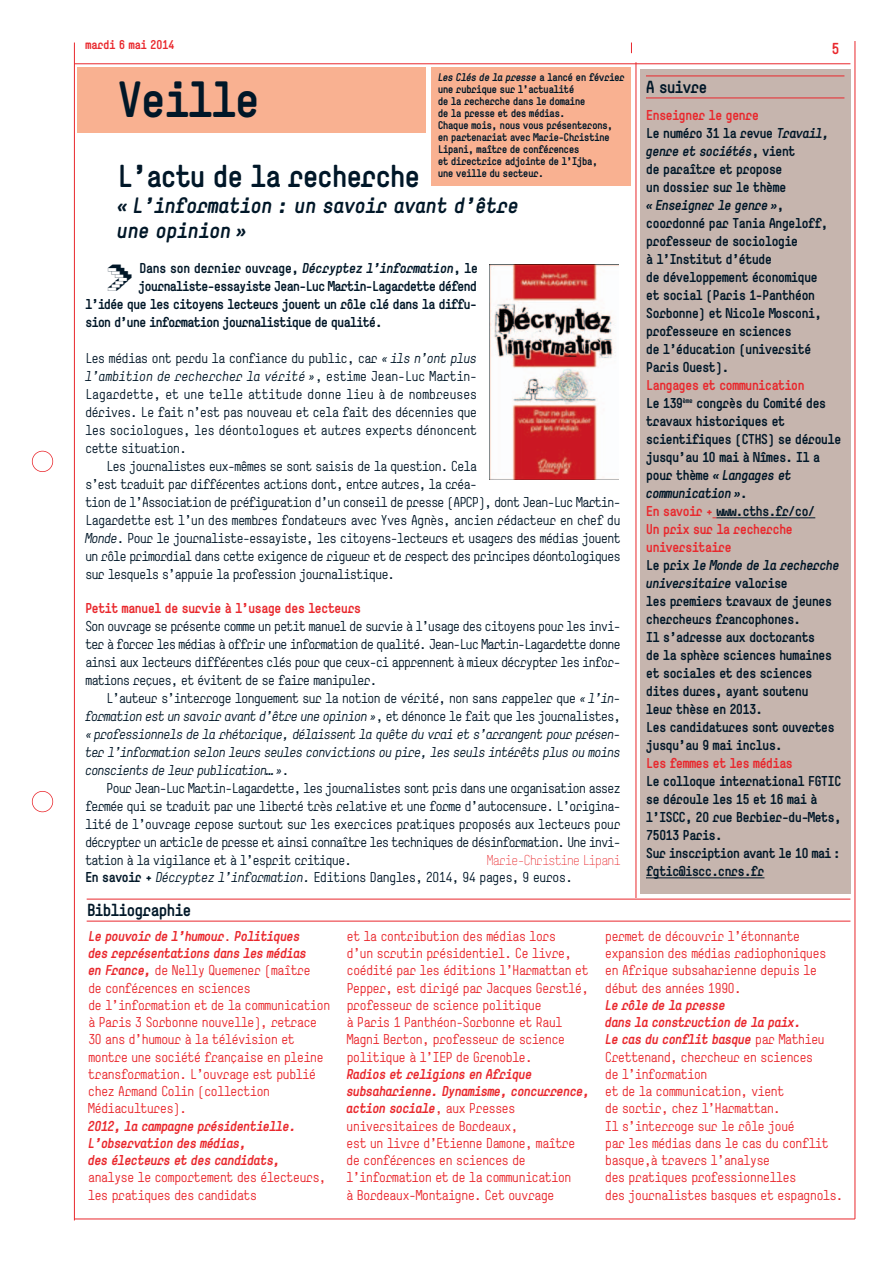
<style>
.page{position:relative;width:893px;height:1263px;background:#fff}
.page>*{position:absolute;margin:0;border:0;box-sizing:border-box;transform-origin:0 0}
.t1{font:700 48px "Simple";letter-spacing:-.06em;color:#001728}
.t2{font:38.55px "PEZ";color:#001728}
.t3{font:700 30px "Simple";letter-spacing:-.065em;color:#001728}
.t4{font:italic 700 21px/25.5px "Simple";letter-spacing:-.04em;color:#001728}
.t5{font:700 16.5px "Simple";letter-spacing:-.065em;color:#001728}
.t6{font:700 15px "Simple";color:#e9282d}
.t7{font:13.5px/18px "Simple";letter-spacing:-.08em;color:#001728;text-align:justify}
.t8{font:13.5px/17.2px "Simple";letter-spacing:-.065em;color:#e9282d}
.t9{font:700 13.5px/18px "Simple";letter-spacing:-.065em;color:#001728}
.t10{font:italic 13.5px/18px "Simple";letter-spacing:-.08em;color:#001728;text-align:justify}
.t11{font:italic 700 13.5px/17.2px "Simple";letter-spacing:-.065em;color:#e9282d}
.t12{font:700 13.5px "Simple";letter-spacing:-.065em;color:#e9282d}
.t13{font:700 13.5px "Simple";letter-spacing:-.085em;color:#001728}
.t14{font:700 12px "Simple";letter-spacing:-.05em;color:#e9282d}
.t15{font:700 10.5px/12px "Simple";letter-spacing:-.065em;color:#001728}
.s1{font-style:italic}
.s2{color:#e9282d}
.s3{font-style:normal}
.s4{font-weight:300;color:#e9282d}
.s5{font-weight:700}
.s6{font-weight:700;font-style:italic}
</style>
<div class="page">
<hr style="left:74px;top:1218px;width:781px;height:1px;background:#e9282d">
<hr style="left:74px;top:43px;width:1px;height:1177px;background:#e9282d">
<hr style="left:636px;top:62px;width:1px;height:838px;background:#e9282d">
<hr style="left:855px;top:41px;width:1px;height:1178px;background:#e9282d">
<div style="left:32px;top:451px;width:21px;height:21px;border:2px solid #e9282d;border-radius:50%"></div>
<div style="left:32px;top:791px;width:21px;height:21px;border:2px solid #e9282d;border-radius:50%"></div>
<hr style="left:74px;top:63px;width:776px;height:1px;background:#e9282d">
<hr style="left:87px;top:899px;width:763px;height:1px;background:#e9282d">
<hr style="left:87px;top:921px;width:763px;height:1px;background:#e9282d">
<div style="left:77px;top:68px;width:348px;height:65px;background:#f9b191"></div>
<div style="left:640px;top:70px;width:210px;height:824px;background:#c6b5ae"></div>
<hr style="left:646px;top:76px;width:198px;height:1px;background:#e9282d">
<hr style="left:646px;top:98px;width:198px;height:1px;background:#e9282d">
<hr style="left:716px;top:518px;width:99px;height:1px;background:#001728">
<hr style="left:646px;top:878px;width:118px;height:1px;background:#001728">
<div style="left:432px;top:67px;width:199px;height:118px;background:#f9b191"></div>
<img style="left:489px;top:265px;width:129px;height:214px">
<p class="t14" style="left:85px;top:40px;width:91px">mardi 6 mai 2014</p>
<p class="t6" style="left:832px;top:43px;width:10px">5</p>
<p class="t15" style="left:438px;top:72px;width:189px"><span class="s1">Les Clés de la presse</span> a lancé en février une rubrique sur l’actualité<br>de la recherche dans le domaine<br>de la presse et des médias.<br>Chaque mois, nous vous présenterons, en partenariat avec Marie-Christine<br>Lipani, maître de conférences<br>et directrice adjointe de l’Ijba,<br>une veille du secteur.</p>
<h1 class="t1" style="left:117px;top:81px;width:145px">Veille</h1>
<p class="t5" style="left:646px;top:81px;width:63px">A suivre</p>
<p class="t9" style="left:646px;top:107px;width:185px"><span class="s2">Enseigner le genre<br></span>Le numéro 31 la revue <span class="s1">Travail, genre et sociétés</span>, vient<br>de paraître et propose<br>un dossier sur le thème<br><span class="s1">« Enseigner le genre »</span>, coordonné par Tania Angeloff, professeur de sociologie<br>à l’Institut d’étude<br>de développement économique et social (Paris 1-Panthéon<br>Sorbonne) et Nicole Mosconi, professeure en sciences<br>de l’éducation (université<br>Paris Ouest).</p>
<p class="t9" style="left:646px;top:377px;width:197px"><span class="s2">Langages et communication<br></span>Le 139<sup>ème</sup> congrès du Comité des travaux historiques et scientifiques (CTHS) se déroule jusqu’au 10 mai à Nîmes. Il a pour thème <span class="s1">« Langages et communication »</span>.<br><span class="s2">En savoir +</span> www.cths.fr/co/<br><span class="s2">Un prix sur la recherche universitaire<br></span>Le prix <span class="s1">le Monde de la recherche universitaire</span> valorise<br>les premiers travaux de jeunes chercheurs francophones.<br>Il s’adresse aux doctorants<br>de la sphère sciences humaines et sociales et des sciences dites dures, ayant soutenu<br>leur thèse en 2013.<br>Les candidatures sont ouvertes jusqu’au 9 mai inclus.</p>
<p class="t12" style="left:646px;top:758px;width:149px">Les femmes et les médias</p>
<p class="t9" style="left:646px;top:773px;width:197px">Le colloque international FGTIC se déroule les 15 et 16 mai à l’ISCC, 20 rue Berbier-du-Mets,<br>75013 Paris.<br>Sur inscription avant le 10 mai : fgtic@iscc.cnrs.fr</p>
<h3 class="t3" style="left:117px;top:165px;width:305px">L’actu de la recherche</h3>
<h3 class="t4" style="left:117px;top:194px;width:404px">« L’information : un savoir avant d’être une opinion »</h3>
<h2 class="t2" style="left:106px;top:265px;width:28px">&gt;</h2>
<p class="t9" style="left:139px;top:261px;width:341px">Dans son dernier ouvrage, <span class="s1">Décryptez l’information</span>, le</p>
<p class="t13" style="left:138px;top:281px;width:341px">journaliste-essayiste Jean-Luc Martin-Lagardette défend</p>
<p class="t9" style="left:85px;top:297px;width:394px">l’idée que les citoyens lecteurs jouent un rôle clé dans la diffu-</p>
<p class="t9" style="left:85px;top:315px;width:299px">sion d’une information journalistique de qualité.</p>
<p class="t7" style="left:85px;top:350px;width:394px">Les médias ont perdu la confiance du public, car <span class="s1">« ils n’ont plus l’ambition de rechercher la vérité »</span>, estime Jean-Luc Martin-Lagardette, et une telle attitude donne lieu à de nombreuses dérives. Le fait n’est pas nouveau et cela fait des décennies que les sociologues, les déontologues et autres experts dénoncent cette situation.</p>
<p class="t7" style="left:85px;top:458px;width:537px;text-align:left;text-indent:21px">Les journalistes eux-mêmes se sont saisis de la question. Cela<br>s’est traduit par différentes actions dont, entre autres, la créa-<br>tion de l’Association de préfiguration d’un conseil de presse (APCP), dont Jean-Luc Martin-Lagardette est l’un des membres fondateurs avec Yves Agnès, ancien rédacteur en chef du <span class="s1">Monde</span>. Pour le journaliste-essayiste, les citoyens-lecteurs et usagers des médias jouent un rôle primordial dans cette exigence de rigueur et de respect des principes déontologiques sur lesquels s’appuie la profession journalistique.</p>
<p class="t12" style="left:85px;top:603px;width:278px">Petit manuel de survie à l’usage des lecteurs</p>
<p class="t7" style="left:85px;top:619px;width:537px">Son ouvrage se présente comme un petit manuel de survie à l’usage des citoyens pour les invi&shy;ter à forcer les médias à offrir une information de qualité. Jean-Luc Martin-Lagardette donne ainsi aux lecteurs différentes clés pour que ceux-ci apprennent à mieux décrypter les infor&shy;mations reçues, et évitent de se faire manipuler.</p>
<p class="t10" style="left:85px;top:691px;width:537px;text-indent:21px"><span class="s3">L’auteur s’interroge longuement sur la notion de vérité, non sans rappeler que</span> « l’in&shy;formation est un savoir avant d’être une opinion »<span class="s3">, et dénonce le fait que les journalistes, </span>« professionnels de la rhétorique, délaissent la quête du vrai et s’arrangent pour présen&shy;ter l’information selon leurs seules convictions ou pire, les seuls intérêts plus ou moins conscients de leur publication… »<span class="s3">.</span></p>
<p class="t7" style="left:85px;top:781px;width:537px;text-indent:21px">Pour Jean-Luc Martin-Lagardette, les journalistes sont pris dans une organisation assez fermée qui se traduit par une liberté très relative et une forme d’autocensure. L’origina&shy;lité de l’ouvrage repose surtout sur les exercices pratiques proposés aux lecteurs pour décrypter un article de presse et ainsi connaître les techniques de désinformation. Une invi&shy;tation à la vigilance et à l’esprit critique.</p>
<p class="t7" style="left:85px;top:853px;width:537px;line-height:17.2px;text-indent:401px"><span class="s4">Marie-Christine Lipani<br></span><span class="s5">En savoir +</span> <span class="s1">Décryptez l’information.</span> Editions Dangles, 2014, 94 pages, 9 euros.</p>
<p class="t5" style="left:87px;top:904px;width:106px">Bibliographie</p>
<p class="t8" style="left:88px;top:929px;width:244px"><span class="s6">Le pouvoir de l’humour</span>. <span class="s6">Politiques<br>des représentations dans les médias<br>en France,</span> de Nelly Quemener (maître<br>de conférences en sciences<br>de l’information et de la communication à Paris 3 Sorbonne nouvelle), retrace 30 ans d’humour à la télévision et montre une société française en pleine transformation. L’ouvrage est publié chez Armand Colin (collection Médiacultures).</p>
<p class="t11" style="left:88px;top:1118px;width:210px">2012, la campagne présidentielle.<br>L’observation des médias,<br>des électeurs et des candidats,</p>
<p class="t8" style="left:88px;top:1170px;width:240px">analyse le comportement des électeurs, les pratiques des candidats</p>
<p class="t8" style="left:346px;top:929px;width:244px">et la contribution des médias lors<br>d’un scrutin présidentiel. Ce livre, coédité par les éditions l’Harmattan et Pepper, est dirigé par Jacques Gerstlé, professeur de science politique<br>à Paris 1 Panthéon-Sorbonne et Raul Magni Berton, professeur de science politique à l’IEP de Grenoble.</p>
<p class="t8" style="left:346px;top:1067px;width:245px"><span class="s6">Radios et religions en Afrique subsaharienne. Dynamisme, concurrence, action sociale</span>, aux Presses universitaires de Bordeaux,<br>est un livre d’Etienne Damone, maître de conférences en sciences de l’information et de la communication<br>à Bordeaux-Montaigne. Cet ouvrage</p>
<p class="t8" style="left:605px;top:929px;width:223px">permet de découvrir l’étonnante expansion des médias radiophoniques en Afrique subsaharienne depuis le début des années 1990.</p>
<p class="t8" style="left:605px;top:998px;width:240px"><span class="s6">Le rôle de la presse<br>dans la construction de la paix.<br>Le cas du conflit basque</span> par Mathieu<br>Crettenand, chercheur en sciences<br>de l’information<br>et de la communication, vient<br>de sortir, chez l’Harmattan.<br>Il s’interroge sur le rôle joué<br>par les médias dans le cas du conflit basque,à travers l’analyse<br>des pratiques professionnelles<br>des journalistes basques et espagnols.</p>
</div>
